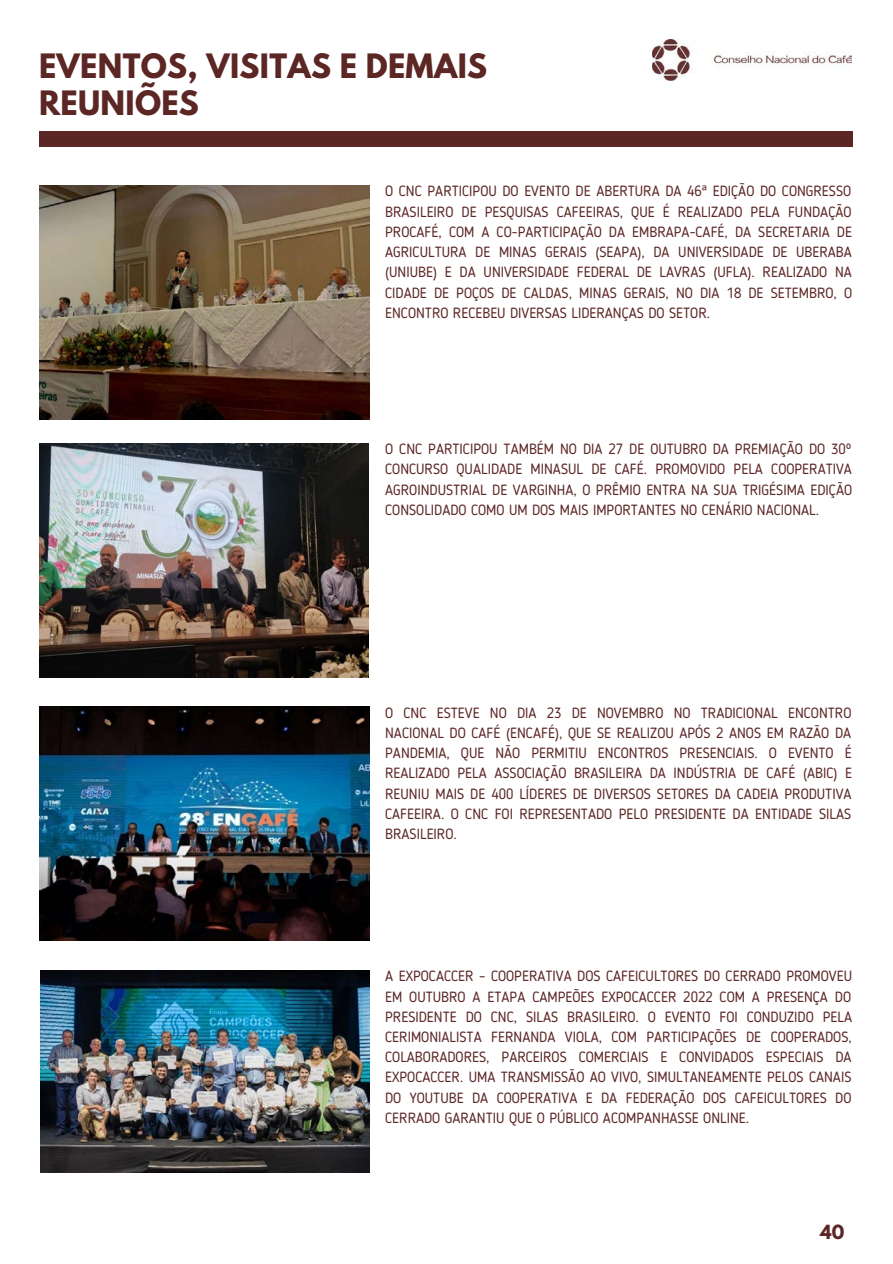
<style>
.page{position:relative;width:893px;height:1264px;background:#fff}
.page>*{position:absolute;margin:0;border:0;box-sizing:border-box;transform-origin:0 0}
.t1{font:700 29.7px/37px "League Spartan";letter-spacing:.01em;color:#5b2624}
.t2{font:700 17.25px "League Spartan";color:#5b2624}
.t3{font:14.7px/20.2px "Blogger Sans";color:#5b2624;text-align:justify}
.s1{font-family:"Noto Sans"}
</style>
<div class="page">
<div style="left:39px;top:131px;width:813px;height:16px;background:#5b2624"></div>
<img style="left:652px;top:39px;width:199px;height:42px">
<img style="left:40px;top:185px;width:329px;height:234px">
<img style="left:39px;top:443px;width:329px;height:234px">
<img style="left:40px;top:706px;width:329px;height:234px">
<img style="left:40px;top:970px;width:330px;height:202px">
<h1 class="t1" style="left:39px;top:51px;width:449px">EVENTOS, VISITAS E DEMAIS<br>REUNIÕES</h1>
<p class="t3" style="left:385px;top:182px;width:468px">O CNC PARTICIPOU DO EVENTO DE ABERTURA DA 46<span class="s1">ª</span> EDIÇÃO DO CONGRESSO BRASILEIRO DE PESQUISAS CAFEEIRAS, QUE É REALIZADO PELA FUNDAÇÃO PROCAFÉ, COM A CO-PARTICIPAÇÃO DA EMBRAPA-CAFÉ, DA SECRETARIA DE AGRICULTURA DE MINAS GERAIS (SEAPA), DA UNIVERSIDADE DE UBERABA (UNIUBE) E DA UNIVERSIDADE FEDERAL DE LAVRAS (UFLA). REALIZADO NA CIDADE DE POÇOS DE CALDAS, MINAS GERAIS, NO DIA 18 DE SETEMBRO, O ENCONTRO RECEBEU DIVERSAS LIDERANÇAS DO SETOR.</p>
<p class="t3" style="left:385px;top:440px;width:468px">O CNC PARTICIPOU TAMBÉM NO DIA 27 DE OUTUBRO DA PREMIAÇÃO DO 30º CONCURSO QUALIDADE MINASUL DE CAFÉ. PROMOVIDO PELA COOPERATIVA AGROINDUSTRIAL DE VARGINHA, O PRÊMIO ENTRA NA SUA TRIGÉSIMA EDIÇÃO CONSOLIDADO COMO UM DOS MAIS IMPORTANTES NO CENÁRIO NACIONAL.</p>
<p class="t3" style="left:385px;top:703px;width:468px">O CNC ESTEVE NO DIA 23 DE NOVEMBRO NO TRADICIONAL ENCONTRO NACIONAL DO CAFÉ (ENCAFÉ), QUE SE REALIZOU APÓS 2 ANOS EM RAZÃO DA PANDEMIA, QUE NÃO PERMITIU ENCONTROS PRESENCIAIS. O EVENTO É REALIZADO PELA ASSOCIAÇÃO BRASILEIRA DA INDÚSTRIA DE CAFÉ (ABIC) E REUNIU MAIS DE 400 LÍDERES DE DIVERSOS SETORES DA CADEIA PRODUTIVA CAFEEIRA. O CNC FOI REPRESENTADO PELO PRESIDENTE DA ENTIDADE SILAS BRASILEIRO.</p>
<p class="t3" style="left:385px;top:967px;width:468px">A EXPOCACCER – COOPERATIVA DOS CAFEICULTORES DO CERRADO PROMOVEU EM OUTUBRO A ETAPA CAMPEÕES EXPOCACCER 2022 COM A PRESENÇA DO PRESIDENTE DO CNC, SILAS BRASILEIRO. O EVENTO FOI CONDUZIDO PELA CERIMONIALISTA FERNANDA VIOLA, COM PARTICIPAÇÕES DE COOPERADOS, COLABORADORES, PARCEIROS COMERCIAIS E CONVIDADOS ESPECIAIS DA EXPOCACCER. UMA TRANSMISSÃO AO VIVO, SIMULTANEAMENTE PELOS CANAIS DO YOUTUBE DA COOPERATIVA E DA FEDERAÇÃO DOS CAFEICULTORES DO CERRADO GARANTIU QUE O PÚBLICO ACOMPANHASSE ONLINE.</p>
<p class="t2" style="left:820px;top:1222px;width:26px">40</p>
</div>
